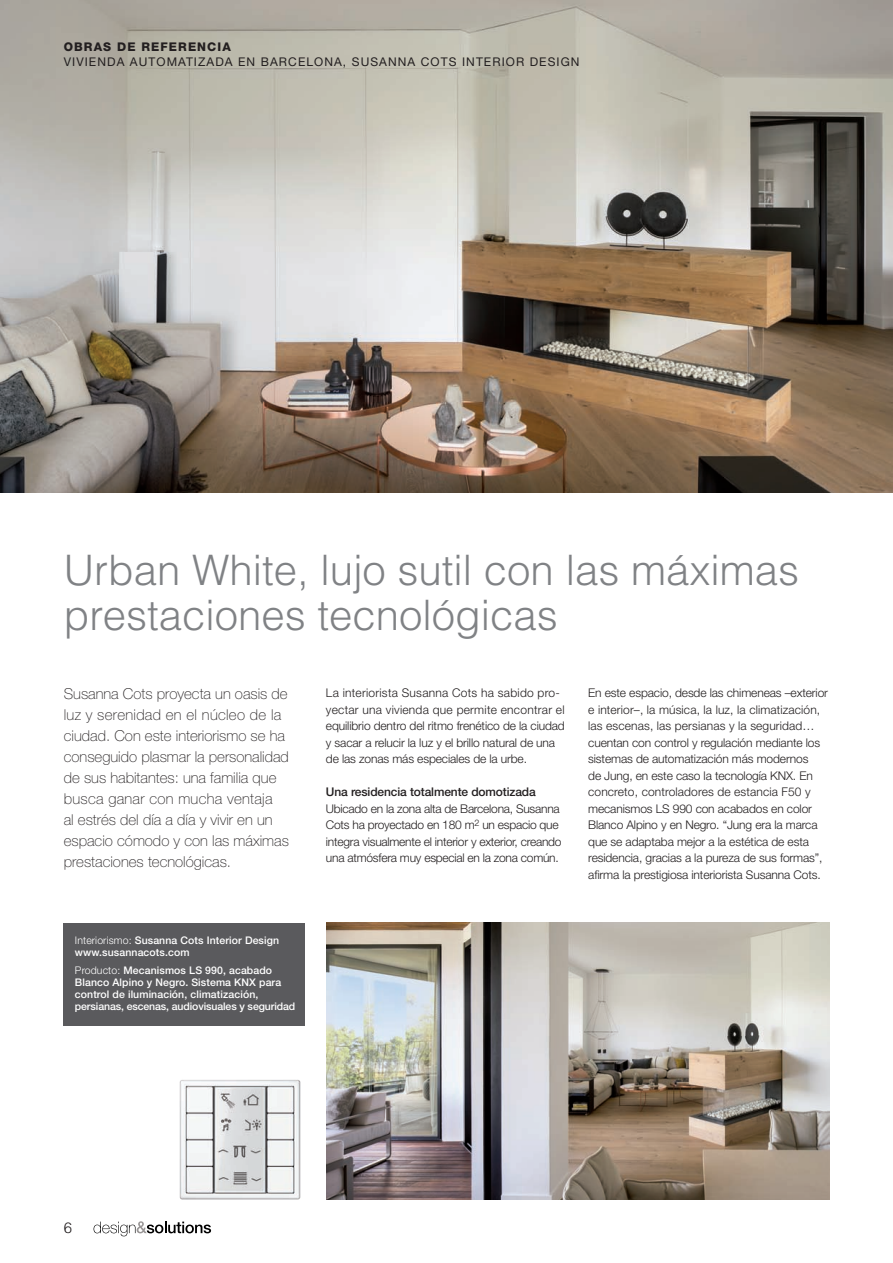
<style>
.page{position:relative;width:893px;height:1263px;background:#fff}
.page>*{position:absolute;margin:0;border:0;box-sizing:border-box;transform-origin:0 0}
.t1{font:300 42px/45px "Helvetica";color:#808285}
.t2{font:100 15px/21px "Helvetica Neue LT Std";color:#231f20}
.t3{font:300 15px "Helvetica";color:#231f20}
.t4{font:300 12px/16.5px "Helvetica Neue";letter-spacing:-.01em;color:#231f20}
.t5{font:12px "Helvetica Neue LT Std";letter-spacing:.09em;color:#231f20}
.t6{font:500 12px "Helvetica Neue";letter-spacing:-.01em;color:#231f20}
.t7{font:800 12px "Helvetica Neue LT Std";letter-spacing:.09em;color:#231f20}
.t8{font:500 10.5px/12px "Helvetica Neue LT Std";letter-spacing:.01em;color:#fff}
.s1{font-weight:300}
</style>
<div class="page">
<svg style="left:94px;top:1221px;width:117px;height:15px"></svg>
<img style="left:0;top:0;width:893px;height:493px">
<div style="left:64px;top:923px;width:241px;height:102px;background:#5a5a5d"></div>
<img style="left:326px;top:923px;width:504px;height:276px">
<img style="left:179px;top:1079px;width:122px;height:121px">
<p class="t7" style="left:64px;top:40px;width:168px">OBRAS DE REFERENCIA</p>
<p class="t5" style="left:64px;top:55px;width:517px">VIVIENDA AUTOMATIZADA EN BARCELONA, SUSANNA COTS INTERIOR DESIGN</p>
<h1 class="t1" style="left:64px;top:547px;width:737px">Urban White, lujo sutil con las máximas prestaciones tecnológicas</h1>
<p class="t2" style="left:64px;top:683px;width:227px">Susanna Cots proyecta un oasis de luz y serenidad en el núcleo de la ciudad. Con este interiorismo se ha conseguido plasmar la personalidad de sus habitantes: una familia que busca ganar con mucha ventaja<br>al estrés del día a día y vivir en un espacio cómodo y con las máximas prestaciones tecnológicas.</p>
<p class="t8" style="left:75px;top:934px;width:206px"><span class="s1">Interiorismo:</span> Susanna Cots Interior Design www.susannacots.com</p>
<p class="t8" style="left:75px;top:964px;width:222px"><span class="s1">Producto:</span> Mecanismos LS 990, acabado Blanco Alpino y Negro. Sistema KNX para control de iluminación, climatización, persianas, escenas, audiovisuales y seguridad</p>
<p class="t4" style="left:326px;top:684px;width:240px">La interiorista Susanna Cots ha sabido pro&shy;yectar una vivienda que permite encontrar el equilibrio dentro del ritmo frenético de la ciudad y sacar a relucir la luz y el brillo natural de una de las zonas más especiales de la urbe.</p>
<p class="t6" style="left:326px;top:785px;width:211px">Una residencia totalmente domotizada</p>
<p class="t4" style="left:326px;top:800px;width:237px">Ubicado en la zona alta de Barcelona, Susanna Cots ha proyectado en 180 m<sup>2</sup> un espacio que integra visualmente el interior y exterior, creando una atmósfera muy especial en la zona común.</p>
<p class="t4" style="left:588px;top:684px;width:241px">En este espacio, desde las chimeneas –exterior e interior–, la música, la luz, la climatización, las escenas, las persianas y la seguridad… cuentan con control y regulación mediante los sistemas de automatización más modernos<br>de Jung, en este caso la tecnología KNX. En concreto, controladores de estancia F50 y mecanismos LS 990 con acabados en color Blanco Alpino y en Negro. “Jung era la marca que se adaptaba mejor a la estética de esta residencia, gracias a la pureza de sus formas”, afirma la prestigiosa interiorista Susanna Cots.</p>
<p class="t3" style="left:64px;top:1218px;width:10px">6</p>
</div>
